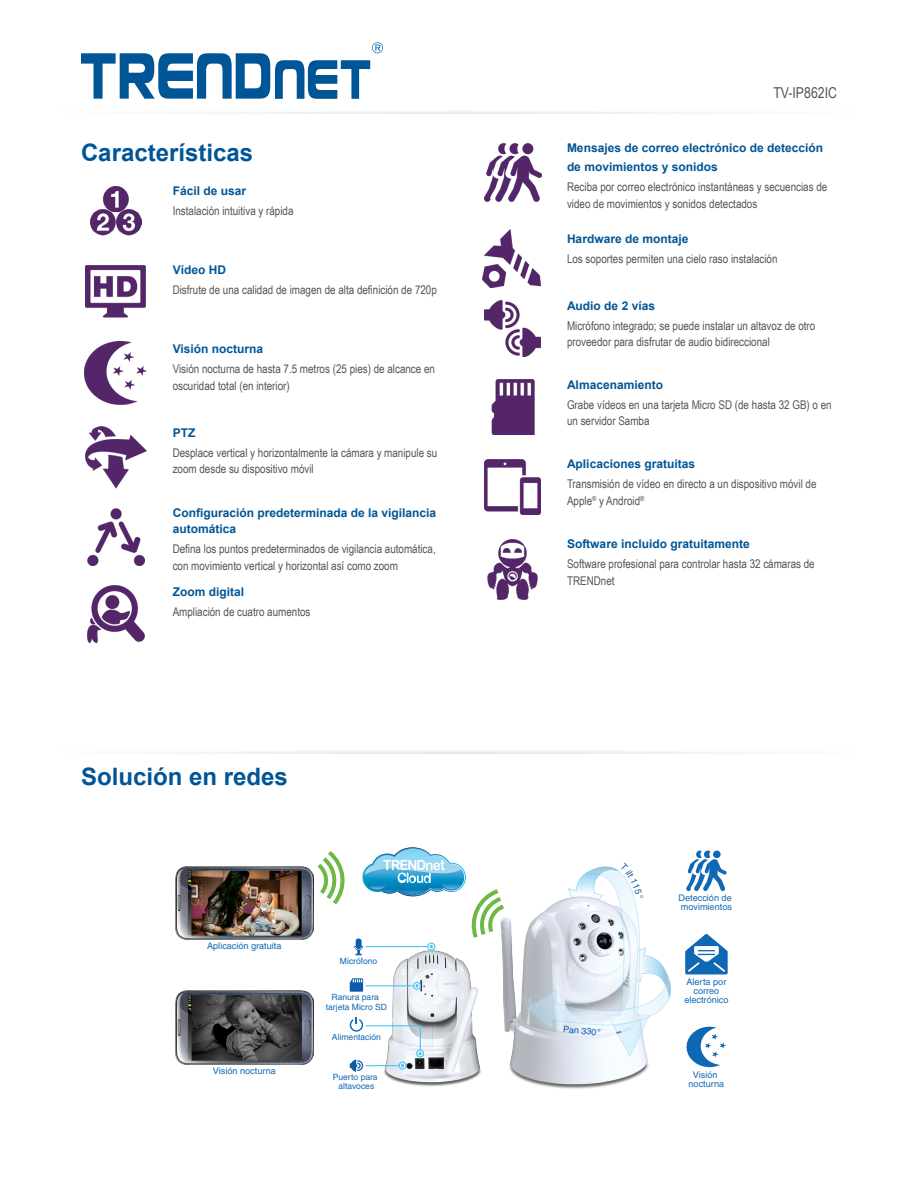
<style>
.page{position:relative;width:918px;height:1188px;background:#fff}
.page>*{position:absolute;margin:0;border:0;box-sizing:border-box;transform-origin:0 0}
.t1{font:700 24px "Arial";color:#005596}
.t2{font:15px "Arial Narrow";color:#4d555b}
.t3{font:12px/16.5px "Arial Narrow";color:#4d555b}
.t4{font:700 12px/19.5px "Arial";color:#005596}
.t5{font:9.15px/9.1px "Helvetica";color:#0e68b3;text-align:center}
.t6{font:8.55px/9.1px "Helvetica";color:#0e68b3;text-align:center}
</style>
<div class="page">
<svg style="left:170px;top:111px;width:579px;height:3px"></svg>
<svg style="left:81px;top:42px;width:302px;height:57px"></svg>
<img style="left:484px;top:144px;width:58px;height:58px">
<img style="left:482px;top:230px;width:58px;height:58px">
<img style="left:484px;top:300px;width:57px;height:57px">
<img style="left:491px;top:380px;width:44px;height:55px">
<img style="left:485px;top:460px;width:55px;height:55px">
<img style="left:487px;top:540px;width:51px;height:60px">
<img style="left:87px;top:586px;width:57px;height:57px">
<img style="left:87px;top:508px;width:57px;height:57px">
<img style="left:85px;top:427px;width:61px;height:61px">
<img style="left:84px;top:342px;width:63px;height:63px">
<img style="left:86px;top:266px;width:60px;height:52px">
<img style="left:90px;top:187px;width:51px;height:49px">
<svg style="left:686px;top:851px;width:41px;height:40px"></svg>
<svg style="left:685px;top:934px;width:43px;height:40px"></svg>
<svg style="left:686px;top:1027px;width:40px;height:41px"></svg>
<img style="left:176px;top:991px;width:137px;height:73px">
<img style="left:176px;top:866px;width:137px;height:73px">
<svg style="left:313px;top:851px;width:32px;height:58px"></svg>
<img style="left:381px;top:955px;width:100px;height:132px">
<svg style="left:350px;top:978px;width:13px;height:14px"></svg>
<div style="left:413px;top:982px;width:8px;height:8px;border:1px solid #46c7f4;border-radius:50%"></div>
<svg style="left:415px;top:984px;width:4px;height:4px"></svg>
<hr style="left:366px;top:985px;width:48px;height:1px;background:#46c7f4">
<div style="left:416px;top:1049px;width:8px;height:9px;border:1px solid #46c7f4;border-radius:50%"></div>
<svg style="left:350px;top:1017px;width:72px;height:55px"></svg>
<img style="left:502px;top:918px;width:147px;height:171px">
<svg style="left:354px;top:847px;width:154px;height:108px"></svg>
<svg style="left:525px;top:866px;width:146px;height:190px"></svg>
<h1 class="t1" style="left:81px;top:136px;width:174px">Características</h1>
<p class="t4" style="left:173px;top:182px;width:75px">Fácil de usar</p>
<p class="t3" style="left:173px;top:202px;width:122px">Instalación intuitiva y rápida</p>
<p class="t4" style="left:173px;top:261px;width:55px">Vídeo HD</p>
<p class="t3" style="left:173px;top:281px;width:266px">Disfrute de una calidad de imagen de alta definición de 720p</p>
<p class="t4" style="left:173px;top:340px;width:92px">Visión nocturna</p>
<p class="t3" style="left:173px;top:360px;width:264px">Visión nocturna de hasta 7.5 metros (25 pies) de alcance en oscuridad total (en interior)</p>
<p class="t4" style="left:173px;top:423px;width:24px">PTZ</p>
<p class="t3" style="left:173px;top:444px;width:266px">Desplace vertical y horizontalmente la cámara y manipule su zoom desde su dispositivo móvil</p>
<p class="t4" style="left:173px;top:505px;width:265px;line-height:16.5px">Configuración predeterminada de la vigilancia automática</p>
<p class="t3" style="left:173px;top:540px;width:265px">Defina los puntos predeterminados de vigilancia automática, con movimiento vertical y horizontal así como zoom</p>
<p class="t4" style="left:173px;top:582px;width:73px">Zoom digital</p>
<p class="t3" style="left:173px;top:603px;width:139px">Ampliación de cuatro aumentos</p>
<h1 class="t1" style="left:81px;top:761px;width:208px">Solución en redes</h1>
<p class="t5" style="left:207px;top:941px;width:76px">Aplicación gratuita</p>
<p class="t5" style="left:213px;top:1066px;width:65px">Visión nocturna</p>
<p class="t6" style="left:340px;top:956px;width:39px">Micrófono</p>
<p class="t6" style="left:326px;top:993px;width:63px">Ranura para tarjeta Micro SD</p>
<p class="t6" style="left:332px;top:1033px;width:50px">Alimentación</p>
<p class="t6" style="left:333px;top:1073px;width:46px">Puerto para altavoces</p>
<p class="t2" style="left:773px;top:81px;width:65px">TV-IP862IC</p>
<p class="t4" style="left:567px;top:138px;width:258px">Mensajes de correo electrónico de detección de movimientos y sonidos</p>
<p class="t3" style="left:567px;top:178px;width:262px">Reciba por correo electrónico instantáneas y secuencias de video de movimientos y sonidos detectados</p>
<p class="t4" style="left:567px;top:230px;width:123px">Hardware de montaje</p>
<p class="t3" style="left:567px;top:250px;width:212px">Los soportes permiten una cielo raso instalación</p>
<p class="t4" style="left:567px;top:296px;width:90px">Audio de 2 vías</p>
<p class="t3" style="left:567px;top:317px;width:250px">Micrófono integrado; se puede instalar un altavoz de otro proveedor para disfrutar de audio bidireccional</p>
<p class="t4" style="left:567px;top:375px;width:98px">Almacenamiento</p>
<p class="t3" style="left:567px;top:396px;width:266px">Grabe vídeos en una tarjeta Micro SD (de hasta 32 GB) o en un servidor Samba</p>
<p class="t4" style="left:567px;top:455px;width:130px">Aplicaciones gratuitas</p>
<p class="t3" style="left:567px;top:475px;width:251px">Transmisión de vídeo en directo a un dispositivo móvil de<br>Apple<sup>®</sup> y Android<sup>®</sup></p>
<p class="t4" style="left:567px;top:535px;width:184px">Software incluido gratuitamente</p>
<p class="t3" style="left:567px;top:555px;width:249px">Software profesional para controlar hasta 32 cámaras de<br>TRENDnet</p>
<p class="t5" style="left:679px;top:894px;width:55px;text-align:left">Detección de movimientos</p>
<p class="t5" style="left:684px;top:977px;width:46px">Alerta por correo electrónico</p>
<p class="t5" style="left:689px;top:1070px;width:37px">Visión nocturna</p>
</div>
